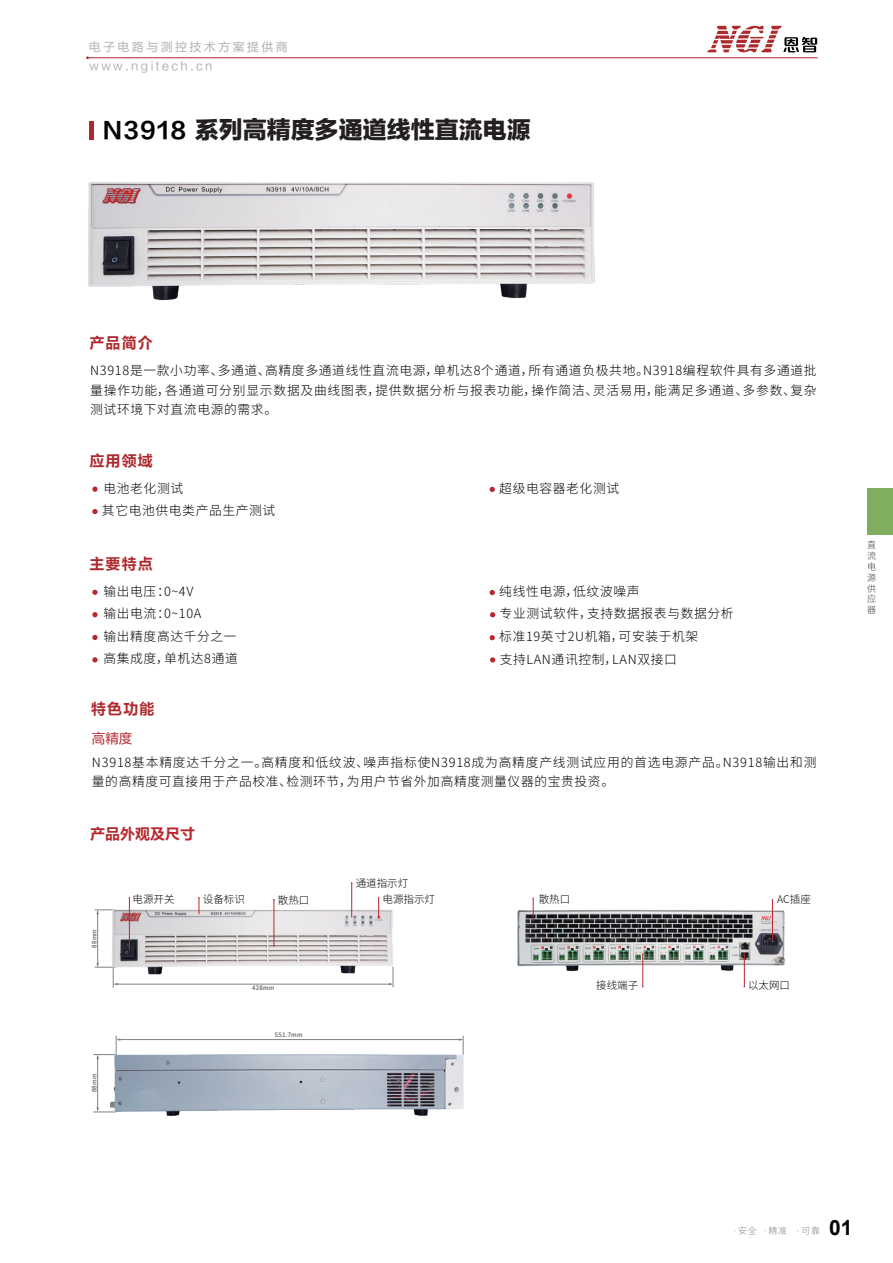
<style>
.page{position:relative;width:893px;height:1263px;background:#fff}
.page>*{position:absolute;margin:0;border:0;box-sizing:border-box;transform-origin:0 0}
.t1{font:24px "FZLTTHK GBK1 0";color:#231f20}
.t2{font:700 21px "Arial";color:#030303}
.t3{font:15px "FZLTCHJW GB1 0";letter-spacing:.075em;color:#ae292e}
.t4{font:15px "FZLTCHJW GB1 0";color:#b7282f}
.t5{font:13.5px "FZLTHJW GB1 0";color:#b7282f}
.t6{font:300 12.75px/22.4px "Source Han Sans CN";letter-spacing:.05em;color:#030303}
.t7{font:12px "FZLTHK GBK1 0";letter-spacing:.2em;color:#aeb0b3}
.t8{font:300 10.5px "Source Han Sans CN";color:#050403}
.t9{font:300 9px "Source Han Sans CN";color:#86888b}
.t10{font:300 9px/10.8px "Source Han Sans CN";color:#3d3e3e;text-align:justify}
.t11{font:6px "Source Han Sans CN";letter-spacing:.05em;color:#7f8185}
.s1{font-family:"FZLTCHJW GB1 0";font-size:22.5px;color:#030303}
</style>
<div class="page">
<div style="left:868px;top:488px;width:25px;height:47px;background:#81ad5e"></div>
<svg style="left:707px;top:26px;width:110px;height:26px"></svg>
<hr style="left:88px;top:57px;width:730px;height:1px;background:#ae292e">
<svg style="left:92px;top:486px;width:6px;height:6px"></svg>
<svg style="left:92px;top:509px;width:6px;height:5px"></svg>
<svg style="left:490px;top:487px;width:5px;height:5px"></svg>
<svg style="left:92px;top:590px;width:6px;height:5px"></svg>
<svg style="left:92px;top:612px;width:6px;height:5px"></svg>
<svg style="left:490px;top:612px;width:5px;height:5px"></svg>
<svg style="left:490px;top:590px;width:5px;height:5px"></svg>
<svg style="left:92px;top:635px;width:6px;height:5px"></svg>
<svg style="left:92px;top:657px;width:6px;height:5px"></svg>
<svg style="left:490px;top:657px;width:5px;height:5px"></svg>
<svg style="left:490px;top:635px;width:5px;height:5px"></svg>
<div style="left:89px;top:121px;width:5px;height:19px;background:#ae292e"></div>
<img style="left:88px;top:182px;width:507px;height:119px">
<hr style="left:120px;top:1039px;width:341px;height:1px;background:#7f8185">
<svg style="left:459px;top:1036px;width:5px;height:17px"></svg>
<svg style="left:93px;top:1107px;width:17px;height:6px"></svg>
<svg style="left:93px;top:1036px;width:27px;height:23px"></svg>
<hr style="left:97px;top:1056px;width:1px;height:53px;background:#7f8185">
<hr style="left:115px;top:984px;width:276px;height:1px;background:#7f8185">
<svg style="left:95px;top:963px;width:23px;height:25px"></svg>
<svg style="left:95px;top:910px;width:15px;height:4px"></svg>
<svg style="left:389px;top:974px;width:5px;height:13px"></svg>
<hr style="left:97px;top:911px;width:1px;height:55px;background:#7f8185">
<img style="left:110px;top:907px;width:284px;height:67px">
<hr style="left:129px;top:898px;width:1px;height:53px;background:#b7282f">
<svg style="left:198px;top:897px;width:2px;height:17px"></svg>
<svg style="left:378px;top:897px;width:1px;height:20px"></svg>
<hr style="left:274px;top:900px;width:1px;height:47px;background:#b7282f">
<hr style="left:351px;top:883px;width:1px;height:34px;background:#b7282f">
<img style="left:517px;top:909px;width:268px;height:63px">
<img style="left:110px;top:1053px;width:354px;height:63px">
<svg style="left:532px;top:898px;width:2px;height:23px"></svg>
<hr style="left:642px;top:953px;width:1px;height:34px;background:#b7282f">
<hr style="left:744px;top:953px;width:1px;height:34px;background:#b7282f">
<hr style="left:772px;top:900px;width:1px;height:40px;background:#b7282f">
<p class="t7" style="left:89px;top:40px;width:201px">电子电路与测控技术方案提供商</p>
<p class="t7" style="left:90px;top:59px;width:124px">www.ngitech.cn</p>
<h1 class="t1" style="left:102px;top:117px;width:430px"><span class="s1">N3918</span> 系列高精度多通道线性直流电源</h1>
<p class="t3" style="left:89px;top:334px;width:65px">产品简介</p>
<p class="t6" style="left:90px;top:361px;width:728px;line-height:19.5px;text-align:justify">N3918是一款小功率、多通道、高精度多通道线性直流电源，单机达8个通道，所有通道负极共地。N3918编程软件具有多通道批量操作功能，各通道可分别显示数据及曲线图表，提供数据分析与报表功能，操作简洁、灵活易用，能满足多通道、多参数、复杂测试环境下对直流电源的需求。</p>
<p class="t3" style="left:89px;top:452px;width:65px">应用领域</p>
<p class="t6" style="left:102px;top:477px;width:175px">电池老化测试<br>其它电池供电类产品生产测试</p>
<p class="t6" style="left:499px;top:477px;width:121px">超级电容器老化测试</p>
<p class="t3" style="left:89px;top:555px;width:65px">主要特点</p>
<p class="t6" style="left:103px;top:580px;width:99px">输出电压：0~4V输出电流：0~10A</p>
<p class="t6" style="left:103px;top:625px;width:136px">输出精度高达千分之一高集成度，单机达8通道</p>
<p class="t3" style="left:91px;top:700px;width:65px">特色功能</p>
<p class="t5" style="left:92px;top:731px;width:42px">高精度</p>
<p class="t6" style="left:499px;top:580px;width:142px">纯线性电源，低纹波噪声</p>
<p class="t6" style="left:500px;top:603px;width:235px">专业测试软件，支持数据报表与数据分析</p>
<p class="t6" style="left:499px;top:626px;width:201px">标准19英寸2U机箱，可安装于机架</p>
<p class="t6" style="left:500px;top:648px;width:179px">支持LAN通讯控制，LAN双接口</p>
<p class="t6" style="left:92px;top:752px;width:726px;line-height:19.5px">N3918基本精度达千分之一。高精度和低纹波、噪声指标使N3918成为高精度产线测试应用的首选电源产品。N3918输出和测量的高精度可直接用于产品校准、检测环节，为用户节省外加高精度测量仪器的宝贵投资。</p>
<p class="t4" style="left:90px;top:825px;width:106px">产品外观及尺寸</p>
<p class="t8" style="left:356px;top:877px;width:54px">通道指示灯</p>
<p class="t11" style="left:91px;top:948px;width:20px;rotate:-90deg">88mm</p>
<p class="t11" style="left:91px;top:1092px;width:20px;rotate:-90deg">88mm</p>
<p class="t8" style="left:132px;top:893px;width:43px">电源开关</p>
<p class="t8" style="left:203px;top:893px;width:43px">设备标识</p>
<p class="t8" style="left:278px;top:894px;width:33px">散热口</p>
<p class="t8" style="left:383px;top:893px;width:54px">电源指示灯</p>
<p class="t11" style="left:252px;top:985px;width:24px">428mm</p>
<p class="t11" style="left:275px;top:1031px;width:29px">551.7mm</p>
<p class="t8" style="left:539px;top:893px;width:33px">散热口</p>
<p class="t8" style="left:777px;top:893px;width:35px">AC插座</p>
<p class="t8" style="left:596px;top:979px;width:43px">接线端子</p>
<p class="t8" style="left:748px;top:979px;width:43px">以太网口</p>
<p class="t10" style="left:867px;top:540px;width:10px">直流电源供应器</p>
<p class="t9" style="left:733px;top:1226px;width:89px">·安全 ·精准 ·可靠</p>
<h2 class="t2" style="left:829px;top:1213px;width:25px">01</h2>
</div>
